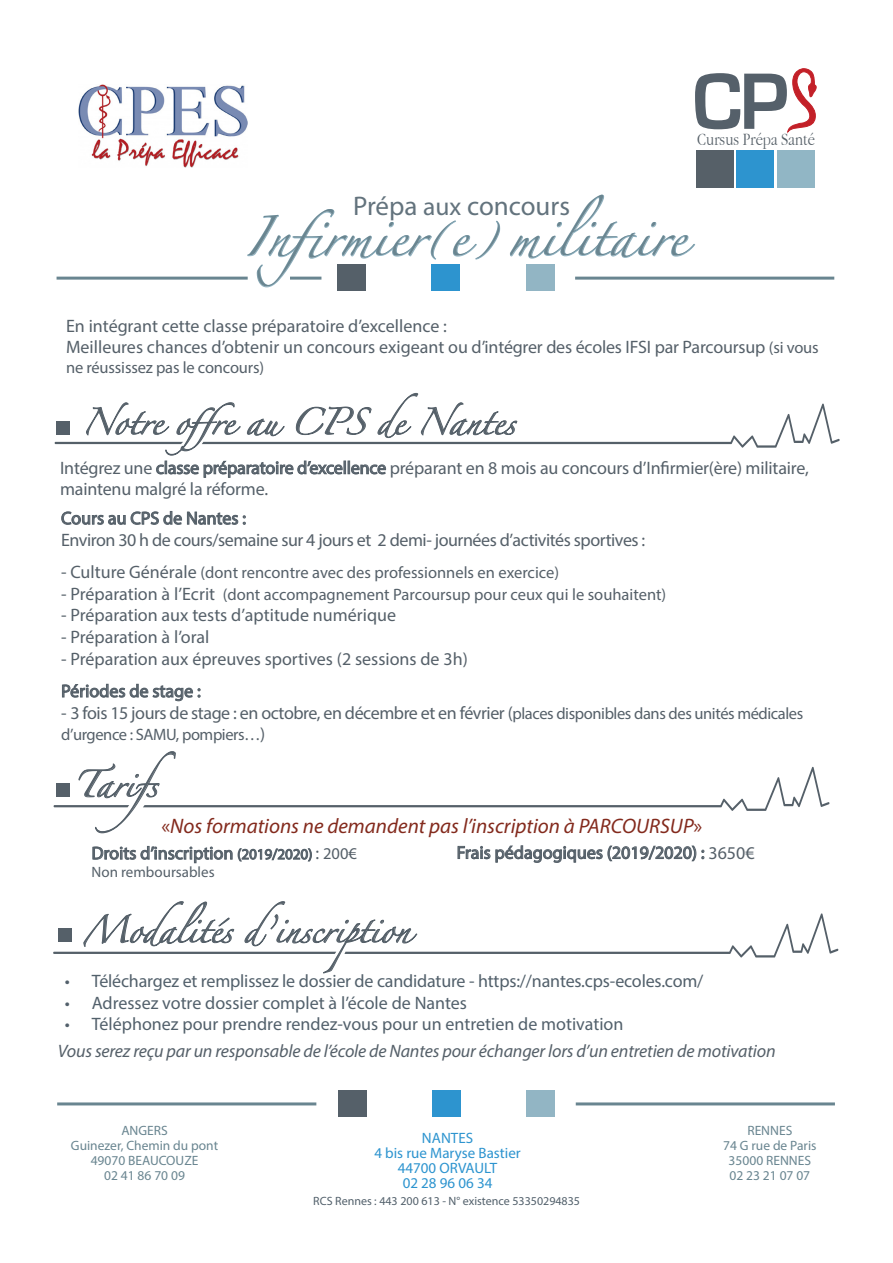
<style>
.page{position:relative;width:893px;height:1263px;background:#fff}
.page>*{position:absolute;margin:0;border:0;box-sizing:border-box;transform-origin:0 0}
.t1{font:700 82.8px "Eurostile";color:#55606a}
.t2{font:36px "Zapfino";color:#698590}
.t3{font:27px "Myriad Pro";color:#63737d}
.t4{font:24px "Zapfino";letter-spacing:-.01em;color:#556069}
.t5{font:italic 21px "Myriad Pro";color:#832a1d}
.t6{font:18px/21.6px "Myriad Pro";letter-spacing:-.01em;color:#556069}
.t7{font:18px "Myriad Pro";letter-spacing:-.005em;color:#52606b}
.t8{font:italic 18px "Myriad Pro";letter-spacing:-.01em;color:#556069}
.t9{font:300 18px "Apple Garamond";color:#566068}
.t10{font:16.5px "Myriad Pro";letter-spacing:-.005em;color:#556069}
.t11{font:16.5px "Myriad Pro";letter-spacing:-.025em;color:#556069}
.t12{font:15px/15px "Myriad Pro";color:#2d94cf;text-align:center}
.t13{font:15px "Myriad Pro";color:#556069}
.t14{font:13.5px/15px "Myriad Pro";color:#698590;text-align:center}
.t15{font:12px "Myriad Pro";color:#52606b}
.s1{font-size:27px}
.s2{font-size:25.5px}
.s3{font-size:16.5px}
.s4{font-size:18px}
.s5{font-style:normal}
.s6{font-size:15px}
</style>
<div class="page">
<div style="left:777px;top:150px;width:37px;height:37px;background:#91b6c5"></div>
<div style="left:696px;top:150px;width:38px;height:37px;background:#566068"></div>
<div style="left:736px;top:150px;width:38px;height:37px;background:#2d94cf"></div>
<svg style="left:787px;top:68px;width:30px;height:66px"></svg>
<div style="left:526px;top:265px;width:29px;height:26px;background:#92b5c4"></div>
<div style="left:337px;top:265px;width:29px;height:26px;background:#556069"></div>
<div style="left:431px;top:265px;width:29px;height:26px;background:#2d94cf"></div>
<hr style="left:57px;top:277px;width:191px;height:3px;background:#698590">
<hr style="left:575px;top:277px;width:259px;height:3px;background:#698590">
<div style="left:526px;top:1090px;width:29px;height:27px;background:#92b5c4"></div>
<div style="left:338px;top:1090px;width:29px;height:27px;background:#556069"></div>
<div style="left:432px;top:1090px;width:29px;height:27px;background:#2d94cf"></div>
<hr style="left:57px;top:1102px;width:259px;height:3px;background:#698590">
<hr style="left:576px;top:1102px;width:259px;height:3px;background:#698590">
<svg style="left:247px;top:209px;width:253px;height:79px"></svg>
<svg style="left:510px;top:194px;width:185px;height:65px"></svg>
<hr style="left:290px;top:277px;width:31px;height:3px;background:#698590">
<img style="left:78px;top:85px;width:170px;height:83px">
<svg style="left:61px;top:511px;width:185px;height:14px"></svg>
<svg style="left:62px;top:683px;width:138px;height:18px"></svg>
<svg style="left:54px;top:751px;width:775px;height:113px"></svg>
<svg style="left:53px;top:901px;width:785px;height:72px"></svg>
<svg style="left:55px;top:393px;width:785px;height:85px"></svg>
<h1 class="t1" style="left:692px;top:56px;width:98px">CP</h1>
<p class="t9" style="left:697px;top:129px;width:119px">Cursus Prépa Santé</p>
<h2 class="t2" style="left:244px;top:222px;width:443px">Infirmier<span class="s1">(</span>e<span class="s1">)</span> militaire</h2>
<h3 class="t3" style="left:353px;top:189px;width:218px">Prépa <span class="s2">aux</span> concours</h3>
<p class="t6" style="left:66px;top:314px;width:382px">En intégrant cette classe préparatoire d’excellence :</p>
<p class="t6" style="left:66px;top:336px;width:754px">Meilleures chances d’obtenir un concours exigeant ou d’intégrer des écoles IFSI par Parcoursup <span class="s3">(si vous</span></p>
<p class="t10" style="left:66px;top:357px;width:200px">ne réussissez pas le concours)</p>
<p class="t4" style="left:82px;top:412px;width:435px">Notre offre au CPS de Nantes</p>
<p class="t6" style="left:60px;top:457px;width:750px">Intégrez une classe préparatoire d’excellence préparant en 8 mois au concours d’Infirmier(ère) militaire, maintenu malgré la réforme.</p>
<p class="t6" style="left:61px;top:507px;width:186px">Cours au CPS de Nantes :</p>
<p class="t6" style="left:61px;top:529px;width:586px">Environ 30 h de cours/semaine sur 4 jours et 2 demi- journées d’activités sportives :</p>
<p class="t10" style="left:61px;top:562px;width:500px"><span class="s4">- Culture Générale</span> (dont rencontre avec des professionnels en exercice)</p>
<p class="t10" style="left:61px;top:584px;width:607px"><span class="s4">- Préparation à l’Ecrit</span> (dont accompagnement Parcoursup pour ceux qui le souhaitent)</p>
<p class="t6" style="left:61px;top:604px;width:336px">- Préparation aux tests d’aptitude numérique</p>
<p class="t6" style="left:61px;top:626px;width:150px">- Préparation à l’oral</p>
<p class="t6" style="left:61px;top:647px;width:408px">- Préparation aux épreuves sportives (2 sessions de 3h)</p>
<p class="t6" style="left:61px;top:680px;width:141px">Périodes de stage :</p>
<p class="t6" style="left:61px;top:701px;width:744px">- 3 fois 15 jours de stage : en octobre, en décembre et en février (<span class="s3">places disponibles dans des unités médicales</span></p>
<p class="t11" style="left:61px;top:724px;width:206px">d’urgence : SAMU, pompiers…<span class="s4">)</span></p>
<p class="t4" style="left:74px;top:774px;width:142px">Tarifs</p>
<p class="t5" style="left:161px;top:813px;width:542px"><span class="s5">«</span>Nos formations ne demandent pas l’inscription à PARCOURSUP<span class="s5">»</span></p>
<p class="t6" style="left:92px;top:842px;width:267px">Droits d’inscription <span class="s6">(2019/2020)</span> : <span class="s3">200€</span></p>
<p class="t13" style="left:92px;top:863px;width:125px">Non remboursables</p>
<p class="t6" style="left:457px;top:841px;width:299px">Frais pédagogiques (2019/2020) : 3650€</p>
<p class="t4" style="left:83px;top:920px;width:329px">Modalités d’inscription</p>
<p class="t7" style="left:65px;top:970px;width:640px">• Téléchargez et remplissez le dossier de candidature - https://nantes.cps-ecoles.com/</p>
<p class="t7" style="left:65px;top:992px;width:404px">• Adressez votre dossier complet à l’école de Nantes</p>
<p class="t7" style="left:65px;top:1013px;width:560px">• Téléphonez pour prendre rendez-vous pour un entretien de motivation</p>
<p class="t8" style="left:58px;top:1040px;width:719px">Vous serez reçu par un responsable de l’école de Nantes pour échanger lors d’un entretien de motivation</p>
<p class="t14" style="left:71px;top:1123px;width:149px">ANGERS<br>Guinezer, Chemin du pont<br>49070 BEAUCOUZE<br>02 41 86 70 09</p>
<p class="t12" style="left:374px;top:1131px;width:148px">NANTES<br>4 bis rue Maryse Bastier<br>44700 ORVAULT<br>02 28 96 06 34</p>
<p class="t14" style="left:723px;top:1123px;width:95px">RENNES<br>74 G rue de Paris<br>35000 RENNES<br>02 23 21 07 07</p>
<p class="t15" style="left:313px;top:1194px;width:268px">RCS Rennes : 443 200 613 - N° existence 53350294835</p>
</div>
